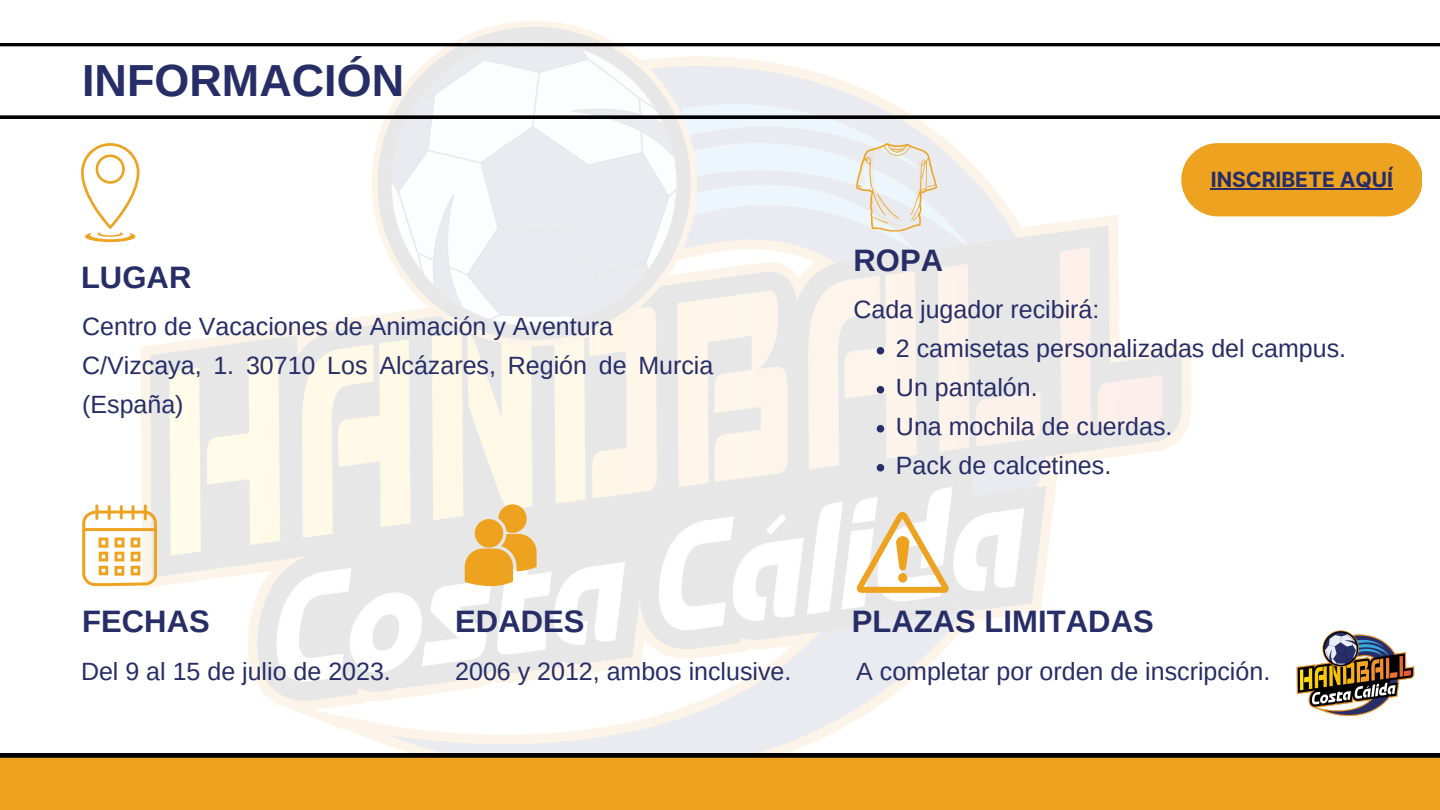
<style>
.page{position:relative;width:1440px;height:810px;background:#fff}
.page>*{position:absolute;margin:0;border:0;box-sizing:border-box;transform-origin:0 0}
.t1{font:700 44.9px "Arimo";color:#272d66}
.t2{font:700 31px "Arimo";color:#272d66}
.t3{font:25px/39px "Arimo";color:#272d66}
.t4{font:700 21px "Inter";color:#272d66}
</style>
<div class="page">
<img style="left:0;top:21px;width:1440px;height:732px">
<svg style="left:0;top:43px;width:1440px;height:75px"></svg>
<svg style="left:0;top:753px;width:1440px;height:57px"></svg>
<svg style="left:82px;top:504px;width:75px;height:82px"></svg>
<svg style="left:465px;top:504px;width:72px;height:82px"></svg>
<svg style="left:856px;top:143px;width:81px;height:89px"></svg>
<svg style="left:856px;top:512px;width:93px;height:81px"></svg>
<svg style="left:81px;top:143px;width:58px;height:99px"></svg>
<svg style="left:877px;top:347px;width:7px;height:7px"></svg>
<svg style="left:877px;top:386px;width:7px;height:7px"></svg>
<svg style="left:877px;top:425px;width:7px;height:7px"></svg>
<svg style="left:877px;top:464px;width:7px;height:7px"></svg>
<img style="left:1282px;top:594px;width:158px;height:159px">
<div style="left:1181px;top:143px;width:241px;height:73px;background:#eda220;border-radius:37px"></div>
<hr style="left:1211px;top:188px;width:182px;height:2px;background:#272d66">
<h1 class="t1" style="left:82px;top:56px;width:323px">INFORMACIÓN</h1>
<p class="t2" style="left:81px;top:260px;width:112px">LUGAR</p>
<p class="t3" style="left:82px;top:307px;width:633px">Centro de Vacaciones de Animación y Aventura<br>C/Vizcaya, 1. 30710 Los Alcázares, Región de Murcia (España)</p>
<p class="t2" style="left:82px;top:604px;width:129px">FECHAS</p>
<p class="t3" style="left:81px;top:652px;width:311px">Del 9 al 15 de julio de 2023.</p>
<p class="t2" style="left:455px;top:604px;width:131px">EDADES</p>
<p class="t3" style="left:455px;top:652px;width:338px">2006 y 2012, ambos inclusive.</p>
<p class="t2" style="left:853px;top:243px;width:91px">ROPA</p>
<p class="t3" style="left:853px;top:290px;width:247px">Cada jugador recibirá:</p>
<p class="t4" style="left:1211px;top:166px;width:184px">INSCRIBETE AQUÍ</p>
<p class="t3" style="left:896px;top:329px;width:452px">2 camisetas personalizadas del campus.<br>Un pantalón.<br>Una mochila de cuerdas.<br>Pack de calcetines.</p>
<p class="t2" style="left:852px;top:604px;width:304px">PLAZAS LIMITADAS</p>
<p class="t3" style="left:856px;top:652px;width:416px">A completar por orden de inscripción.</p>
</div>
